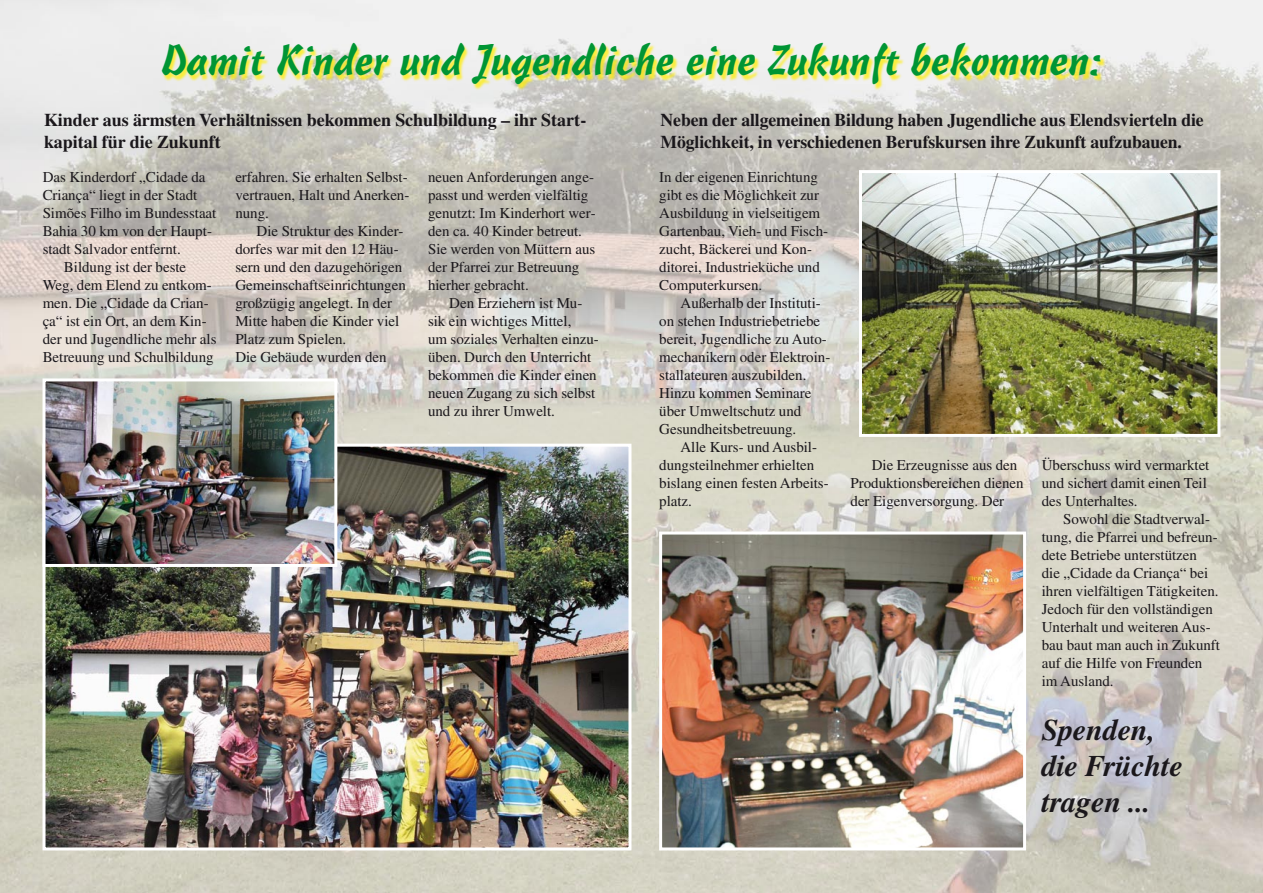
<style>
.page{position:relative;width:1263px;height:893px;background:#fff}
.page>*{position:absolute;margin:0;border:0;box-sizing:border-box;transform-origin:0 0}
.t1{font:42px "Cascade Script";color:#009534}
.t2{font:italic 700 30px/36px "Times";letter-spacing:-.005em;color:#1a171b}
.t3{font:700 18px/21.6px "Times";letter-spacing:-.005em;color:#1a171b}
.t4{font:15px/18px "Times";letter-spacing:-.005em;color:#1a171b}
</style>
<div class="page">
<img style="left:0;top:0;width:1263px;height:893px">
<img style="left:47px;top:448px;width:580px;height:398px">
<div style="left:43px;top:444px;width:588px;height:406px;border:3px solid #fff"></div>
<img style="left:863px;top:174px;width:353px;height:259px">
<div style="left:859px;top:170px;width:361px;height:267px;border:3px solid #fff"></div>
<img style="left:663px;top:535px;width:359px;height:311px">
<div style="left:659px;top:531px;width:367px;height:319px;border:3px solid #fff"></div>
<div style="left:162px;top:43px;width:944px;height:48px;background:#ffed00;opacity:.75"></div>
<img style="left:47px;top:382px;width:286px;height:181px">
<div style="left:43px;top:378px;width:294px;height:189px;border:3px solid #fff"></div>
<h1 class="t1" style="left:161px;top:35px;width:942px">Damit Kinder und Jugendliche eine Zukunft bekommen:</h1>
<p class="t3" style="left:44px;top:109px;width:544px">Kinder aus ärmsten Verhältnissen bekommen Schulbildung – ihr Start&shy;kapital für die Zukunft</p>
<p class="t3" style="left:661px;top:109px;width:545px">Neben der allgemeinen Bildung haben Jugendliche aus Elends-vier-teln die<br>Möglichkeit, in verschiedenen Berufskursen ihre Zukunft aufzubauen.</p>
<p class="t4" style="left:43px;top:168px;width:164px">Das Kinderdorf „Cidade da</p>
<p class="t4" style="left:43px;top:186px;width:156px">Criança“ liegt in der Stadt</p>
<p class="t4" style="left:43px;top:204px;width:175px">Simões Filho im Bundesstaat</p>
<p class="t4" style="left:43px;top:222px;width:171px">Bahia 30 km von der Haupt-</p>
<p class="t4" style="left:43px;top:240px;width:140px">stadt Salvador entfernt.</p>
<p class="t4" style="left:64px;top:258px;width:124px">Bildung ist der beste</p>
<p class="t4" style="left:43px;top:276px;width:171px">Weg, dem Elend zu entkom-</p>
<p class="t4" style="left:43px;top:294px;width:168px">men. Die „Cidade da Crian-</p>
<p class="t4" style="left:43px;top:312px;width:166px">ça“ ist ein Ort, an dem Kin-</p>
<p class="t4" style="left:43px;top:330px;width:175px">der und Jugendliche mehr als</p>
<p class="t4" style="left:43px;top:348px;width:173px">Betreuung und Schulbildung</p>
<p class="t4" style="left:235px;top:168px;width:176px">erfahren. Sie erhalten Selbst&shy;vertrauen, Halt und Anerken&shy;nung.</p>
<p class="t4" style="left:235px;top:222px;width:172px;text-indent:21px">Die Struktur des Kinder&shy;dorfes war mit den 12 Häu&shy;sern und den dazugehörigen<br>Gemeinschaftseinrichtungen großzügig angelegt. In der<br>Mitte haben die Kinder viel<br>Platz zum Spielen.<br>Die Gebäude wurden den</p>
<p class="t4" style="left:428px;top:168px;width:169px">neuen Anforderungen ange&shy;passt und werden vielfältig genutzt: Im Kinderhort wer&shy;den ca. 40 Kinder betreut.<br>Sie werden von Müttern aus der Pfarrei zur Betreuung hierher gebracht.</p>
<p class="t4" style="left:428px;top:294px;width:172px;text-indent:21px">Den Erziehern ist Mu&shy;sik ein wichtiges Mittel,<br>um soziales Verhalten einzu&shy;üben. Durch den Unterricht bekommen die Kinder einen neuen Zugang zu sich selbst und zu ihrer Umwelt.</p>
<p class="t4" style="left:659px;top:168px;width:170px">In der eigenen Einrichtung gibt es die Möglichkeit zur<br>Ausbildung in vielseitigem<br>Gartenbau, Vieh- und Fisch&shy;zucht, Bäckerei und Kon&shy;ditorei, Industrieküche und<br>Computerkursen.</p>
<p class="t4" style="left:659px;top:294px;width:173px;text-indent:21px">Außerhalb der Instituti&shy;on stehen Industriebetriebe be-reit, Jugendliche zu Auto&shy;mechanikern oder Elektroin&shy;stallateuren auszubilden.<br>Hinzu kommen Seminare über Umweltschutz und<br>Ge- sund-heitsbetreuung.</p>
<p class="t4" style="left:659px;top:438px;width:171px;text-indent:21px">Alle Kurs- und Ausbil&shy;dungsteilnehmer erhielten bislang einen festen Arbeits&shy;platz.</p>
<p class="t4" style="left:850px;top:456px;width:175px;text-indent:21px">Die Erzeugnisse aus den<br>Produktionsbereichen dienen der Eigenversorgung. Der</p>
<p class="t4" style="left:1042px;top:456px;width:169px">Überschuss wird vermarktet und sichert damit einen Teil des Unterhaltes.</p>
<p class="t4" style="left:1042px;top:510px;width:180px;text-indent:21px">Sowohl die Stadtverwal&shy;tung, die Pfarrei und befreun&shy;dete Betriebe unterstützen<br>die „Cidade da Criança“ bei ihren vielfältigen Tätigkeiten.<br>Jedoch für den vollständigen<br>Unterhalt und weiteren Aus&shy;bau baut man auch in Zukunft auf die Hilfe von Freunden im Ausland.</p>
<h2 class="t2" style="left:1042px;top:711px;width:143px">Spenden, die Früchte tragen ...</h2>
</div>
